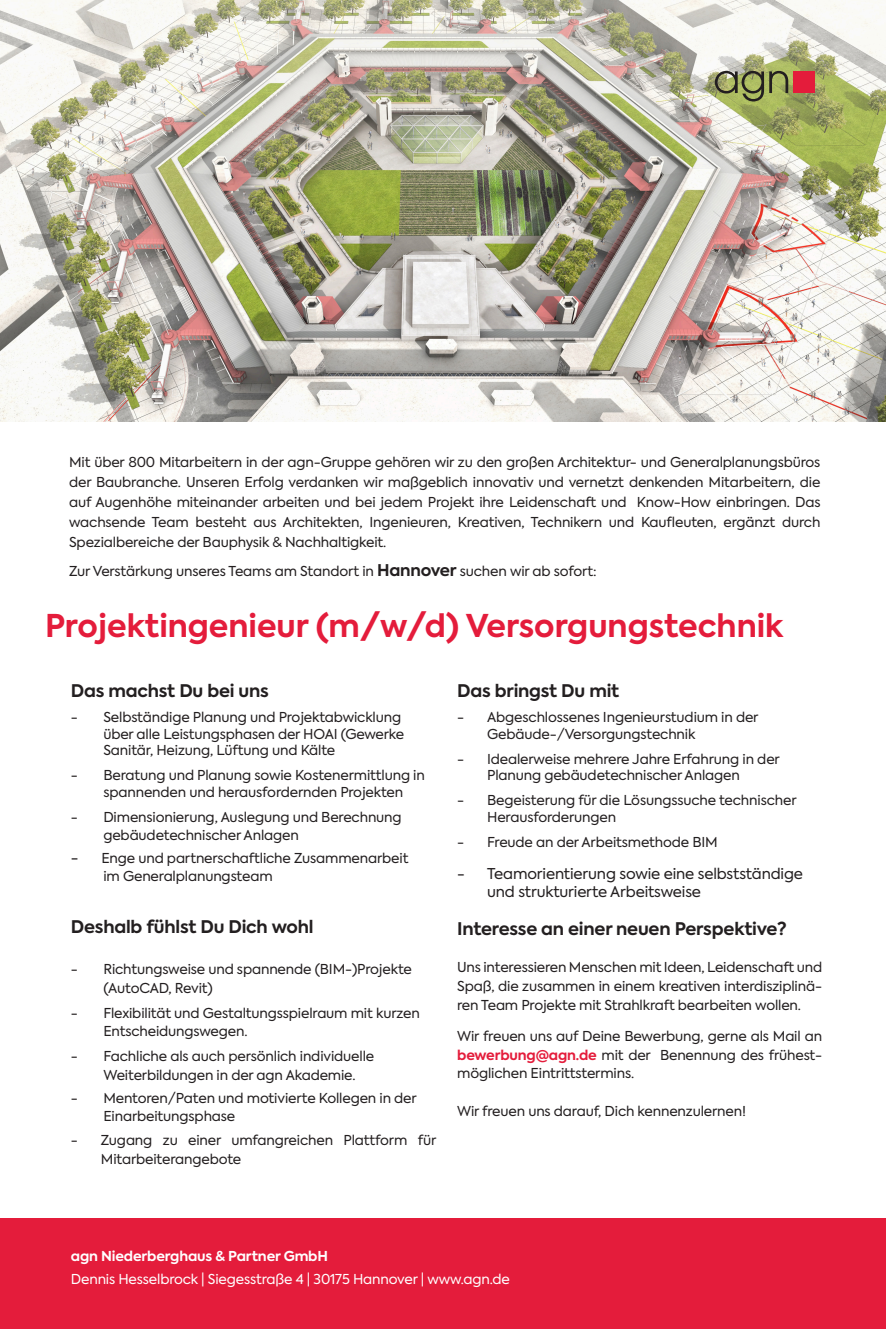
<style>
.page{position:relative;width:886px;height:1329px;background:#fff}
.page>*{position:absolute;margin:0;border:0;box-sizing:border-box;transform-origin:0 0}
.t1{font:700 31.25px "Axiforma";color:#e41c3b}
.t2{font:700 17.38px "Axiforma";letter-spacing:-.01em;color:#231f20}
.t3{font:14.88px/18px "Axiforma";letter-spacing:-.01em;color:#231f20}
.t4{font:13.62px/16.5px "Axiforma";letter-spacing:-.01em;color:#231f20}
.t5{font:13.62px "Axiforma";letter-spacing:-.01em;color:#fff}
.t6{font:700 13.62px "Axiforma";letter-spacing:-.01em;color:#fff}
.s1{font-weight:700;font-size:16.12px}
.s2{font-size:14.88px}
.s3{font-weight:700;color:#e41c3b}
</style>
<div class="page">
<img style="left:0;top:0;width:886px;height:422px">
<div style="left:0;top:1218px;width:886px;height:111px;background:#e41c3b"></div>
<div style="left:793px;top:71px;width:22px;height:22px;background:#e41c3b"></div>
<svg style="left:715px;top:71px;width:73px;height:31px"></svg>
<p class="t4" style="left:69px;top:453px;width:753px;line-height:20px;text-align:justify">Mit über 800 Mitarbeitern in der agn-Gruppe gehören wir zu den großen Architektur- und Generalplanungsbüros der Baubranche. Unseren Erfolg verdanken wir maßgeblich innovativ und vernetzt denkenden Mitarbeitern, die auf Augenhöhe miteinander arbeiten und bei jedem Projekt ihre Leidenschaft und Know-How einbringen. Das wachsende Team besteht aus Architekten, Ingenieuren, Kreativen, Technikern und Kaufleuten, ergänzt durch Spezialbereiche der Bauphysik &amp; Nachhaltigkeit.</p>
<p class="t4" style="left:69px;top:563px;width:529px">Zur Verstärkung unseres Teams am Standort in <span class="s1">Hannover</span> suchen wir ab sofort:</p>
<p class="t1" style="left:45px;top:604px;width:740px">Projektingenieur (m/w/d) Versorgungstechnik</p>
<p class="t2" style="left:71px;top:679px;width:199px">Das machst Du bei uns</p>
<p class="t4" style="left:103px;top:709px;width:302px;text-indent:-33px">- Selbständige Planung und Projektabwicklung über alle Leistungsphasen der HOAI (Gewerke<br>Sanitär, Heizung, Lüftung und Kälte</p>
<p class="t4" style="left:103px;top:767px;width:323px;text-indent:-33px">- Beratung und Planung sowie Kostenermittlung in spannenden und herausfordernden Projekten</p>
<p class="t4" style="left:103px;top:808px;width:300px;line-height:18px;text-indent:-33px">- Dimensionierung, Auslegung und Berechnung gebäudetechnischer Anlagen</p>
<p class="t4" style="left:103px;top:849px;width:306px;line-height:18px;text-indent:-33px"><span class="s2">-</span> Enge und partnerschaftliche Zusammenarbeit im Generalplanungsteam</p>
<p class="t2" style="left:71px;top:914px;width:244px">Deshalb fühlst Du Dich wohl</p>
<p class="t4" style="left:71px;top:961px;width:342px">- Richtungsweise und spannende (BIM-)Projekte</p>
<p class="t4" style="left:103px;top:979px;width:111px">(AutoCAD, Revit)</p>
<p class="t4" style="left:71px;top:1004px;width:350px">- Flexibilität und Gestaltungsspielraum mit kurzen</p>
<p class="t4" style="left:103px;top:1023px;width:146px">Entscheidungswegen.</p>
<p class="t4" style="left:71px;top:1048px;width:305px">- Fachliche als auch persönlich individuelle</p>
<p class="t4" style="left:103px;top:1067px;width:254px">Weiterbildungen in der agn Akademie.</p>
<p class="t4" style="left:71px;top:1089px;width:347px">- Mentoren/Paten und motivierte Kollegen in der</p>
<p class="t4" style="left:103px;top:1108px;width:133px">Einarbeitungsphase</p>
<p class="t4" style="left:101px;top:1131px;width:337px;line-height:18.8px;text-indent:-30px">- Zugang zu einer umfangreichen Plattform für<br>Mitarbeiterangebote</p>
<p class="t2" style="left:457px;top:679px;width:164px">Das bringst Du mit</p>
<p class="t4" style="left:487px;top:709px;width:273px;text-indent:-30px">- Abgeschlossenes Ingenieurstudium in der<br>Gebäude-/Versorgungstechnik</p>
<p class="t4" style="left:487px;top:750px;width:294px;text-indent:-30px">- Idealerweise mehrere Jahre Erfahrung in der<br>Planung gebäudetechnischer Anlagen</p>
<p class="t4" style="left:457px;top:792px;width:341px">- Begeisterung für die Lösungssuche technischer</p>
<p class="t4" style="left:487px;top:808px;width:131px">Herausforderungen</p>
<p class="t4" style="left:457px;top:833px;width:262px">- Freude an der Arbeitsmethode BIM</p>
<p class="t3" style="left:487px;top:865px;width:317px;text-indent:-30px">- Teamorientierung sowie eine selbstständige und strukturierte Arbeitsweise</p>
<p class="t2" style="left:457px;top:916px;width:331px">Interesse an einer neuen Perspektive?</p>
<p class="t4" style="left:457px;top:958px;width:366px;line-height:18.8px;text-align:justify">Uns interessieren Menschen mit Ideen, Leidenschaft und Spaß, die zusammen in einem kreativen interdisziplinä&shy;ren Team Projekte mit Strahlkraft bearbeiten wollen.</p>
<p class="t4" style="left:457px;top:1027px;width:366px;line-height:18.8px;text-align:justify">Wir freuen uns auf Deine Bewerbung, gerne als Mail an <span class="s3">bewerbung@agn.de</span> mit der Benennung des frühest&shy;möglichen Eintrittstermins.</p>
<p class="t4" style="left:457px;top:1103px;width:290px">Wir freuen uns darauf, Dich kennenzulernen!</p>
<p class="t6" style="left:71px;top:1247px;width:259px">agn Niederberghaus &amp; Partner GmbH</p>
<p class="t5" style="left:71px;top:1270px;width:440px">Dennis Hesselbrock | Siegesstraße 4 | 30175 Hannover | www.agn.de</p>
</div>
